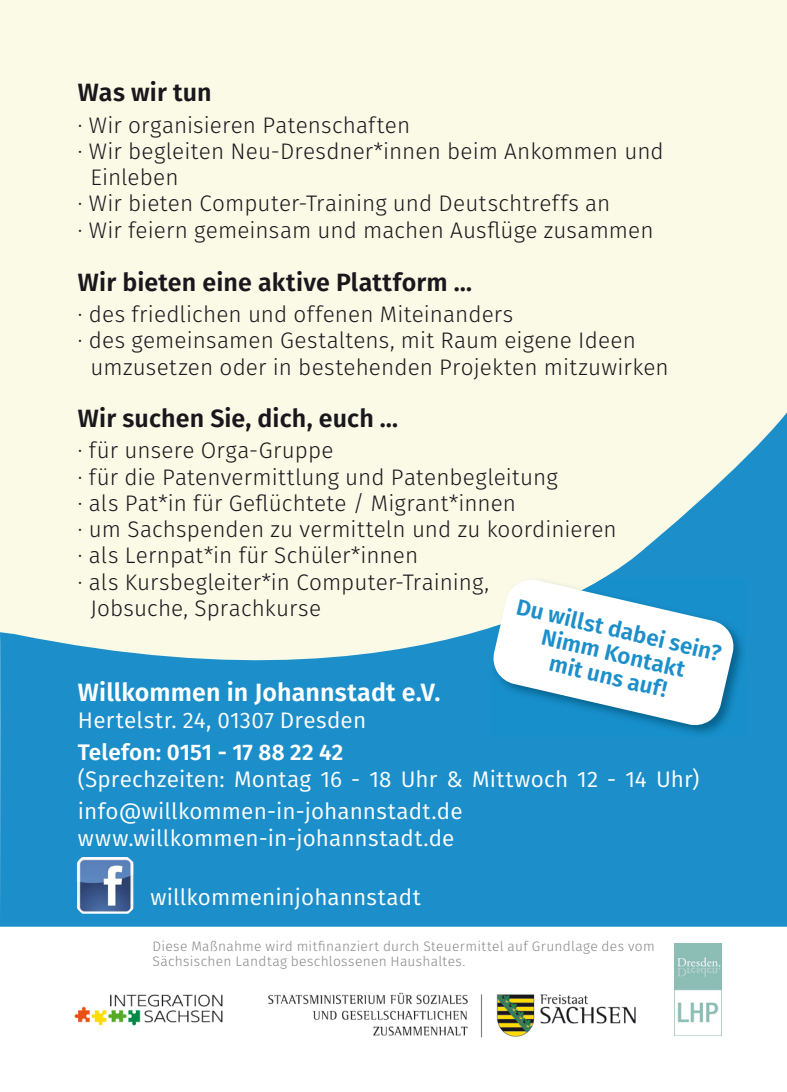
<style>
.page{position:relative;width:787px;height:1092px;background:#fff}
.page>*{position:absolute;margin:0;border:0;box-sizing:border-box;transform-origin:0 0}
.t1{font:600 25px "Fira Sans";letter-spacing:.005em;color:#1a171c}
.t2{font:600 25px "Fira Sans";letter-spacing:.005em;color:#fff}
.t3{font:300 22.5px "Fira Sans";letter-spacing:.005em;color:#1a171c}
.t4{font:22.5px/32px "Fira Sans";letter-spacing:.005em;color:#fff}
.t5{font:600 22.5px/23.8px "Fira Sans";color:#1c8fca;text-align:center}
.t6{font:600 22.5px "Fira Sans";letter-spacing:.005em;color:#fff}
.t7{font:300 13.75px/15px "Fira Sans";letter-spacing:.025em;color:#87888a}
</style>
<div class="page">
<div style="left:0;top:0;width:787px;height:709px;background:#fafae7"></div>
<img style="left:268px;top:992px;width:368px;height:46px">
<img style="left:74px;top:994px;width:149px;height:32px">
<svg style="left:0;top:412px;width:787px;height:514px;fill:#1c8fca"></svg>
<img style="left:491px;top:577px;width:255px;height:160px">
<svg style="left:492px;top:578px;width:244px;height:148px;background:#b8dbeb"></svg>
<img style="left:77px;top:856px;width:57px;height:57px">
<img style="left:78px;top:889px;width:56px;height:1px">
<img style="left:675px;top:943px;width:46px;height:80px">
<p class="t1" style="left:78px;top:72px;width:135px">Was wir tun</p>
<p class="t3" style="left:78px;top:109px;width:334px">⋅ Wir organisieren Patenschaften</p>
<p class="t3" style="left:78px;top:135px;width:587px">⋅ Wir begleiten Neu-Dresdner*innen beim Ankommen und</p>
<p class="t3" style="left:91px;top:161px;width:90px">Einleben</p>
<p class="t3" style="left:78px;top:188px;width:534px">⋅ Wir bieten Computer-Training und Deutschtreffs an</p>
<p class="t3" style="left:78px;top:215px;width:577px">⋅ Wir feiern gemeinsam und machen Ausflüge zusammen</p>
<p class="t1" style="left:78px;top:261px;width:396px">Wir bieten eine aktive Plattform …</p>
<p class="t3" style="left:78px;top:298px;width:437px">⋅ des friedlichen und offenen Miteinanders</p>
<p class="t3" style="left:78px;top:324px;width:559px">⋅ des gemeinsamen Gestaltens, mit Raum eigene Ideen</p>
<p class="t3" style="left:91px;top:351px;width:579px">umzusetzen oder in bestehenden Projekten mitzuwirken</p>
<p class="t1" style="left:78px;top:398px;width:322px">Wir suchen Sie, dich, euch …</p>
<p class="t3" style="left:78px;top:434px;width:257px">⋅ für unsere Orga-Gruppe</p>
<p class="t3" style="left:78px;top:461px;width:481px">⋅ für die Patenvermittlung und Patenbegleitung</p>
<p class="t3" style="left:78px;top:487px;width:439px">⋅ als Pat*in für Geflüchtete / Migrant*innen</p>
<p class="t3" style="left:78px;top:513px;width:540px">⋅ um Sachspenden zu vermitteln und zu koordinieren</p>
<p class="t3" style="left:78px;top:539px;width:342px">⋅ als Lernpat*in für Schüler*innen</p>
<p class="t3" style="left:78px;top:566px;width:412px">⋅ als Kursbegleiter*in Computer-Training,</p>
<p class="t3" style="left:91px;top:592px;width:232px">Jobsuche, Sprachkurse</p>
<p class="t5" style="left:520px;top:593px;width:211px;rotate:13deg">Du willst dabei sein?<br>Nimm Kontakt<br>mit uns auf!</p>
<p class="t2" style="left:78px;top:671px;width:364px">Willkommen in Johannstadt e.V.</p>
<p class="t4" style="left:78px;top:703px;width:290px">Hertelstr. 24, 01307 Dresden</p>
<p class="t6" style="left:78px;top:733px;width:267px">Telefon: 0151 - 17 88 22 42</p>
<p class="t4" style="left:78px;top:762px;width:623px">(Sprechzeiten: Montag 16 - 18 Uhr &amp; Mittwoch 12 - 14 Uhr) info@willkommen-in-johannstadt.de</p>
<p class="t4" style="left:78px;top:821px;width:378px">www.willkommen-in-johannstadt.de</p>
<p class="t4" style="left:150px;top:880px;width:272px">willkommeninjohannstadt</p>
<p class="t7" style="left:152px;top:938px;width:504px">Diese Maßnahme wird mitfinanziert durch Steuermittel auf Grundlage des vom<br>Sächsischen Landtag beschlossenen Haushaltes.</p>
</div>
